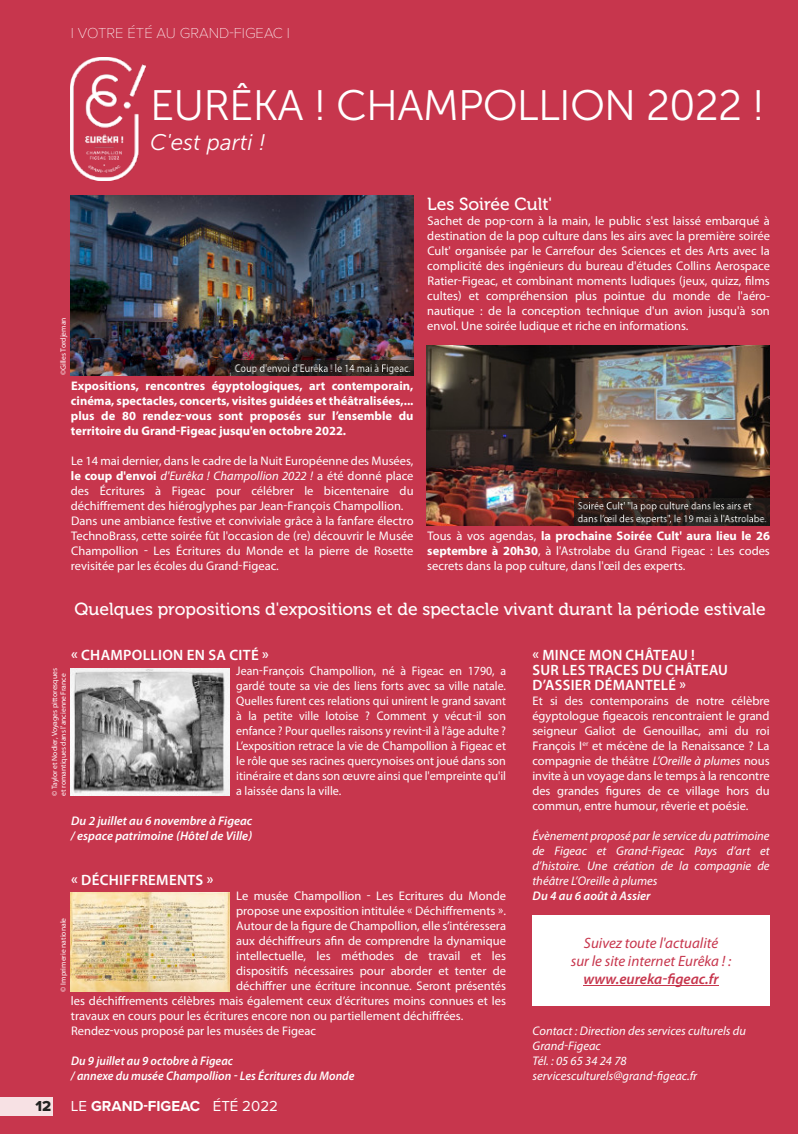
<style>
.page{position:relative;width:798px;height:1134px;background:#fff}
.page>*{position:absolute;margin:0;border:0;box-sizing:border-box;transform-origin:0 0}
.t1{font:42.5px "Museo Sans 300";letter-spacing:-.02em;color:#fff}
.t2{font:italic 22.5px "Museo Sans 300";color:#fff}
.t3{font:17.5px "Museo 500";color:#fff}
.t4{font:600 15px/15px "Myriad Pro";letter-spacing:.02em;color:#fff}
.t5{font:italic 15px/18px "Myriad Pro";color:#c7364d;text-align:center}
.t6{font:100 15px "Proxima Nova T";color:#fff}
.t7{font:700 15px "Proxima Nova";color:#fff}
.t8{font:italic 600 15px "Myriad Pro";color:#c7364d}
.t9{font:15px "Proxima Nova Extrabld";color:#222221}
.t10{font:12.5px/15px "Myriad Pro";color:#fff;text-align:justify}
.t11{font:12.5px/15px "Myriad Pro";color:#fff;text-align:justify;scale:.95 1}
.t12{font:italic 12.5px/15px "Myriad Pro";color:#fff;text-align:justify}
.t13{font:700 12.5px/15px "Myriad Pro";color:#fff;text-align:justify}
.t14{font:italic 600 12.5px/15px "Myriad Pro";color:#fff}
.t15{font:italic 600 12.5px/15px "Myriad Pro";color:#fff;scale:.96 1}
.t16{font:7.62px/8.8px "Myriad Pro";color:#fff}
.s1{font-weight:700}
.s2{font-style:italic}
.s3{font-weight:400}
</style>
<div class="page">
<div style="left:0;top:0;width:797px;height:1134px;background:#c7364d"></div>
<img style="left:71px;top:58px;width:74px;height:122px">
<div style="left:0;top:1097px;width:53px;height:19px;background:#f7e1e4"></div>
<img style="left:71px;top:195px;width:342px;height:180px">
<img style="left:427px;top:345px;width:342px;height:180px">
<img style="left:71px;top:668px;width:158px;height:127px">
<img style="left:71px;top:892px;width:158px;height:99px">
<div style="left:532px;top:915px;width:237px;height:90px;background:#fff"></div>
<hr style="left:583px;top:985px;width:135px;height:1px;background:#c7364d">
<img style="left:231px;top:361px;width:182px;height:14px">
<img style="left:574px;top:499px;width:195px;height:26px">
<p class="t6" style="left:71px;top:26px;width:220px">I VOTRE ÉTÉ AU GRAND-FIGEAC I</p>
<p class="t16" style="left:59px;top:375px;width:59px;rotate:-90deg">©Gilles Tordjeman</p>
<h1 class="t1" style="left:150px;top:88px;width:616px">EURÊKA ! CHAMPOLLION 2022 !</h1>
<h2 class="t2" style="left:150px;top:133px;width:117px">C'est parti !</h2>
<h3 class="t3" style="left:427px;top:197px;width:126px">Les Soirée Cult'</h3>
<p class="t10" style="left:427px;top:214px;width:344px">Sachet de pop-corn à la main, le public s'est laissé embarqué à destination de la pop culture dans les airs avec la première soirée Cult' organisée par le Carrefour des Sciences et des Arts avec la complicité des ingénieurs du bureau d'études Collins Aerospace Ratier-Figeac, et combinant moments ludiques (jeux, quizz, films cultes) et compréhension plus pointue du monde de l'aéro‐ nautique : de la conception technique d'un avion jusqu'à son envol. Une soirée ludique et riche en informations.</p>
<p class="t13" style="left:71px;top:379px;width:344px">Expositions, rencontres égyptologiques, art contemporain, cinéma, spectacles, concerts, visites guidées et théâtralisées,... plus de 80 rendez-vous sont proposés sur l’ensemble du territoire du Grand-Figeac jusqu'en octobre 2022.</p>
<p class="t10" style="left:71px;top:454px;width:344px;text-align:left">Le 14 mai dernier, dans le cadre de la Nuit Européenne des Musées, <span class="s1">le coup d'envoi</span> <span class="s2">d'Eurêka ! Champollion 2022 !</span> a été donné place des Écritures à Figeac pour célébrer le bicentenaire du déchiffrement des hiéroglyphes par Jean-François Champollion.<br>Dans une ambiance festive et conviviale grâce à la fanfare électro TechnoBrass, cette soirée fût l'occasion de (re) découvrir le Musée Champollion - Les Écritures du Monde et la pierre de Rosette revisitée par les écoles du Grand-Figeac.</p>
<p class="t10" style="left:427px;top:529px;width:344px">Tous à vos agendas, <span class="s1">la prochaine Soirée Cult' aura lieu le 26 septembre à 20h30</span>, à l'Astrolabe du Grand Figeac : Les codes secrets dans la pop culture, dans l'œil des experts.</p>
<h3 class="t3" style="left:75px;top:602px;width:692px">Quelques propositions d'expositions et de spectacle vivant durant la période estivale</h3>
<p class="t4" style="left:71px;top:649px;width:199px">« CHAMPOLLION EN SA CITÉ »</p>
<p class="t11" style="left:236px;top:664px;width:285px">Jean-François Champollion, né à Figeac en 1790, a gardé toute sa vie des liens forts avec sa ville natale.<br>Quelles furent ces relations qui unirent le grand savant à la petite ville lotoise ? Comment y vécut-il son enfance ? Pour quelles raisons y revint-il à l’âge adulte ?<br>L’exposition retrace la vie de Champollion à Figeac et le rôle que ses racines quercynoises ont joué dans son itinéraire et dans son œuvre ainsi que l'empreinte qu'il a laissée dans la ville.</p>
<p class="t14" style="left:71px;top:814px;width:183px">Du 2 juillet au 6 novembre à Figeac / espace patrimoine (Hôtel de Ville)</p>
<p class="t4" style="left:71px;top:874px;width:144px">« DÉCHIFFREMENTS »</p>
<p class="t10" style="left:236px;top:889px;width:271px">Le musée Champollion - Les Ecritures du Monde</p>
<p class="t10" style="left:236px;top:904px;width:271px">propose une exposition intitulée « Déchiffrements ».</p>
<p class="t10" style="left:236px;top:919px;width:271px">Autour de la figure de Champollion, elle s’intéressera</p>
<p class="t10" style="left:236px;top:934px;width:271px">aux déchiffreurs afin de comprendre la dynamique</p>
<p class="t10" style="left:236px;top:949px;width:271px">intellectuelle, les méthodes de travail et les</p>
<p class="t10" style="left:236px;top:964px;width:271px">dispositifs nécessaires pour aborder et tenter de</p>
<p class="t10" style="left:236px;top:979px;width:271px">déchiffrer une écriture inconnue. Seront présentés</p>
<p class="t10" style="left:71px;top:994px;width:436px">les déchiffrements célèbres mais également ceux d’écritures moins connues et les</p>
<p class="t10" style="left:71px;top:1009px;width:393px">travaux en cours pour les écritures encore non ou partiellement déchiffrées.</p>
<p class="t10" style="left:71px;top:1024px;width:246px">Rendez-vous proposé par les musées de Figeac</p>
<p class="t15" style="left:71px;top:1054px;width:297px">Du 9 juillet au 9 octobre à Figeac<br>/ annexe du musée Champollion - Les Écritures du Monde</p>
<p class="t16" style="left:51px;top:796px;width:129px;rotate:-90deg">© Taylor et Nodier, Voyages pittoresques et romantiques dans l'ancienne France</p>
<p class="t16" style="left:59px;top:991px;width:75px;rotate:-90deg">© Imprimerie nationale</p>
<p class="t9" style="left:35px;top:1099px;width:17px">12</p>
<p class="t7" style="left:71px;top:1099px;width:208px"><span class="s3">LE</span> GRAND-FIGEAC <span class="s3">ÉTÉ 2022</span></p>
<p class="t4" style="left:532px;top:649px;width:197px">« MINCE MON CHÂTEAU !<br>SUR LES TRACES DU CHÂTEAU<br>D’ASSIER DÉMANTELÉ »</p>
<p class="t10" style="left:532px;top:694px;width:238px">Et si des contemporains de notre célèbre égyptologue figeacois rencontraient le grand seigneur Galiot de Genouillac, ami du roi François I<sup>er</sup> et mécène de la Renaissance ? La compagnie de théâtre <span class="s2">L’Oreille à plumes</span> nous invite à un voyage dans le temps à la rencontre des grandes figures de ce village hors du commun, entre humour, rêverie et poésie.</p>
<p class="t12" style="left:532px;top:829px;width:238px">Évènement proposé par le service du patrimoine de Figeac et Grand-Figeac Pays d’art et d’histoire. Une création de la compagnie de théâtre L’Oreille à plumes</p>
<p class="t14" style="left:532px;top:889px;width:119px">Du 4 au 6 août à Assier</p>
<p class="t5" style="left:570px;top:935px;width:162px">Suivez toute l'actualité<br>sur le site internet Eurêka ! :</p>
<p class="t8" style="left:583px;top:972px;width:136px">www.eureka-figeac.fr</p>
<p class="t12" style="left:532px;top:1024px;width:215px;text-align:left">Contact : Direction des services culturels du<br>Grand-Figeac<br>Tél. : 05 65 34 24 78 servicesculturels@grand-figeac.fr</p>
</div>
